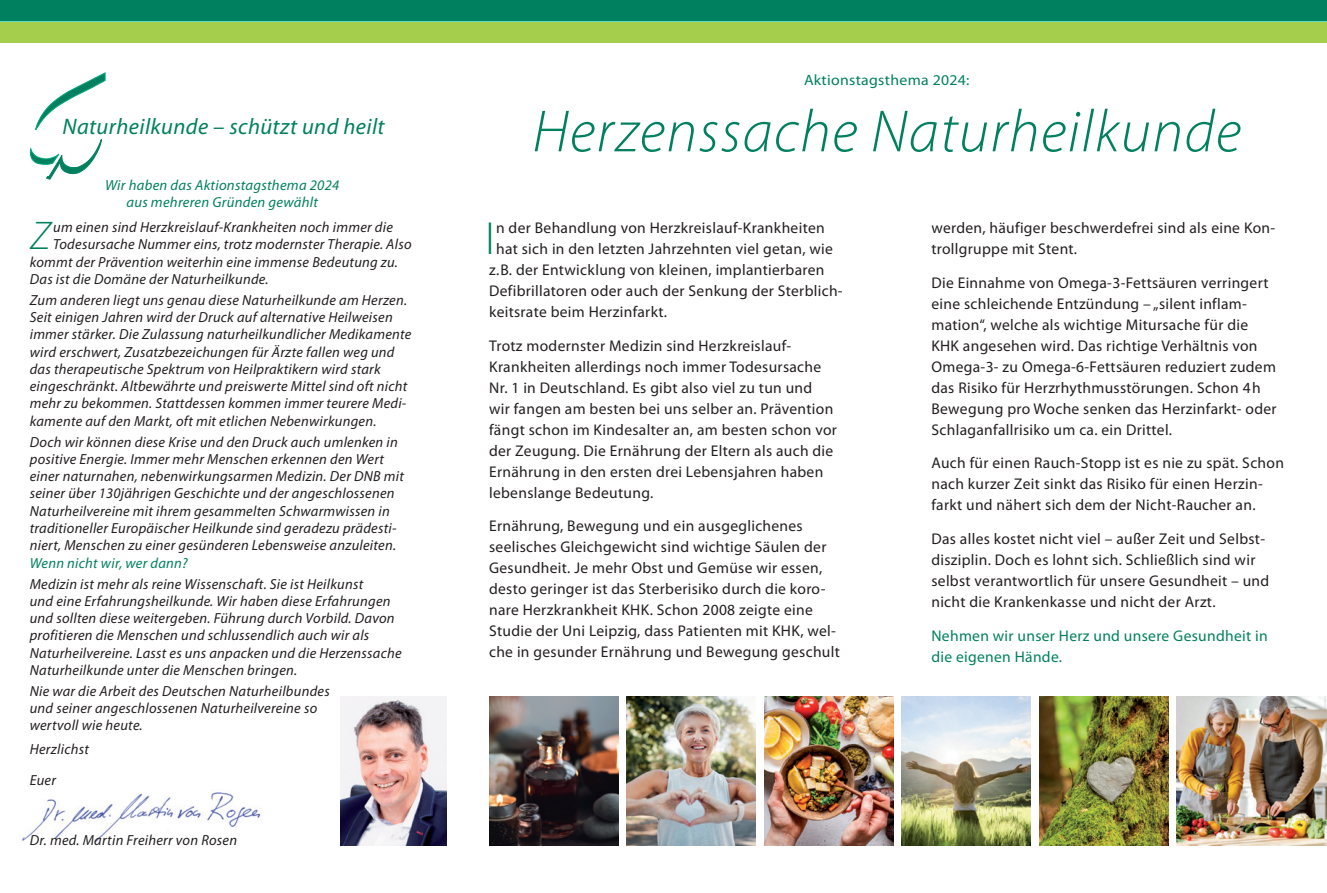
<style>
.page{position:relative;width:1327px;height:893px;background:#fff}
.page>*{position:absolute;margin:0;border:0;box-sizing:border-box;transform-origin:0 0}
.t1{font:italic 300 60px "Myriad Pro";letter-spacing:.02em;color:#00805f}
.t2{font:300 46.65px "Myriad Pro";color:#00805f}
.t3{font:italic 300 40.2px "Myriad Pro";color:#00805f}
.t4{font:italic 22.5px "Myriad Pro";letter-spacing:.02em;color:#00805f}
.t5{font:15.6px/21px "Myriad Pro";letter-spacing:.02em;color:#231f20}
.t6{font:15.6px/21px "Myriad Pro";letter-spacing:.02em;color:#00805f}
.t7{font:15px "Myriad Pro";letter-spacing:.02em;color:#00805f;scale:1.05 1}
.t8{font:italic 14.7px/17.2px "Myriad Pro";letter-spacing:.02em;color:#231f20}
.t9{font:italic 14.7px/17.2px "Myriad Pro";letter-spacing:.02em;color:#00805f;text-align:center}
</style>
<div class="page">
<img style="left:21px;top:792px;width:240px;height:51px">
<div style="left:0;top:21px;width:1327px;height:22px;background:#a4ce4c"></div>
<div style="left:0;top:0;width:1327px;height:21px;background:#00805f"></div>
<svg style="left:30px;top:139px;width:72px;height:40px"></svg>
<svg style="left:35px;top:73px;width:70px;height:58px"></svg>
<img style="left:340px;top:696px;width:106px;height:149px">
<img style="left:626px;top:696px;width:129px;height:149px">
<img style="left:764px;top:696px;width:129px;height:149px">
<img style="left:901px;top:696px;width:129px;height:149px">
<img style="left:489px;top:696px;width:129px;height:149px">
<img style="left:1176px;top:696px;width:151px;height:149px">
<img style="left:1039px;top:696px;width:129px;height:149px">
<h3 class="t4" style="left:62px;top:112px;width:324px">Naturheilkunde – schützt und heilt</h3>
<p class="t9" style="left:105px;top:176px;width:236px">Wir haben das Aktionstagsthema 2024 aus mehreren Gründen gewählt</p>
<h3 class="t3" style="left:30px;top:212px;width:22px">Z</h3>
<p class="t8" style="left:53px;top:218px;width:341px">um einen sind Herzkreislauf-Krankheiten noch immer die</p>
<p class="t8" style="left:53px;top:236px;width:360px">Todesursache Nummer eins, trotz modernster Therapie. Also</p>
<p class="t8" style="left:30px;top:253px;width:370px">kommt der Prävention weiterhin eine immense Bedeutung zu.</p>
<p class="t8" style="left:30px;top:270px;width:240px">Das ist die Domäne der Naturheilkunde.</p>
<p class="t8" style="left:30px;top:291px;width:383px">Zum anderen liegt uns genau diese Naturheilkunde am Herzen.<br>Seit einigen Jahren wird der Druck auf alternative Heilweisen immer stärker. Die Zulassung naturheilkundlicher Medikamente wird erschwert, Zusatzbezeichungen für Ärzte fallen weg und das therapeutische Spektrum von Heilpraktikern wird stark eingeschränkt. Altbewährte und preiswerte Mittel sind oft nicht mehr zu bekommen. Stattdessen kommen immer teurere Medi&shy;kamente auf den Markt, oft mit etlichen Nebenwirkungen.</p>
<p class="t8" style="left:30px;top:433px;width:376px">Doch wir können diese Krise und den Druck auch umlenken in positive Energie. Immer mehr Menschen erkennen den Wert einer naturnahen, nebenwirkungsarmen Medizin. Der DNB mit seiner über 130jährigen Geschichte und der angeschlossenen Naturheilvereine mit ihrem gesammelten Schwarmwissen in traditioneller Europäischer Heilkunde sind geradezu prädesti&shy;niert, Menschen zu einer gesünderen Lebensweise anzuleiten.</p>
<p class="t9" style="left:30px;top:554px;width:159px">Wenn nicht wir, wer dann?</p>
<p class="t8" style="left:30px;top:575px;width:373px">Medizin ist mehr als reine Wissenschaft. Sie ist Heilkunst<br>und eine Erfahrungsheilkunde. Wir haben diese Erfahrungen und sollten diese weitergeben. Führung durch Vorbild. Davon profitieren die Menschen und schlussendlich auch wir als Naturheilvereine. Lasst es uns anpacken und die Herzenssache Naturheilkunde unter die Menschen bringen.</p>
<p class="t8" style="left:30px;top:682px;width:301px">Nie war die Arbeit des Deutschen Naturheilbundes und seiner angeschlossenen Naturheilvereine so wertvoll wie heute.</p>
<p class="t8" style="left:30px;top:734px;width:61px;line-height:30px">Herzlichst<br>Euer</p>
<p class="t8" style="left:30px;top:831px;width:209px">Dr. med. Martin Freiherr von Rosen</p>
<p class="t7" style="left:804px;top:70px;width:159px">Aktionstagsthema 2024:</p>
<h1 class="t1" style="left:532px;top:95px;width:710px">Herzenssache Naturheilkunde</h1>
<h2 class="t2" style="left:485px;top:210px;width:11px">I</h2>
<p class="t5" style="left:496px;top:217px;width:330px">n der Behandlung von Herzkreislauf-Krankheiten</p>
<p class="t5" style="left:496px;top:238px;width:338px">hat sich in den letzten Jahrzehnten viel getan, wie</p>
<p class="t5" style="left:489px;top:259px;width:337px">z.B. der Entwicklung von kleinen, implantierbaren</p>
<p class="t5" style="left:489px;top:280px;width:355px">Defibrillatoren oder auch der Senkung der Sterblich-</p>
<p class="t5" style="left:489px;top:301px;width:179px">keitsrate beim Herzinfarkt.</p>
<p class="t5" style="left:489px;top:335px;width:349px">Trotz modernster Medizin sind Herzkreislauf-Krankheiten allerdings noch immer Todesursache Nr. 1 in Deutschland. Es gibt also viel zu tun und wir fangen am besten bei uns selber an. Prävention fängt schon im Kindesalter an, am besten schon vor der Zeugung. Die Ernährung der Eltern als auch die Ernährung in den ersten drei Lebensjahren haben lebenslange Bedeutung.</p>
<p class="t5" style="left:489px;top:515px;width:352px">Ernährung, Bewegung und ein ausgeglichenes seelisches Gleichgewicht sind wichtige Säulen der Gesundheit. Je mehr Obst und Gemüse wir essen, desto geringer ist das Sterberisiko durch die koro&shy;nare Herzkrankheit KHK. Schon 2008 zeigte eine Studie der Uni Leipzig, dass Patienten mit KHK, wel&shy;che in gesunder Ernährung und Bewegung geschult</p>
<p class="t5" style="left:931px;top:217px;width:345px">werden, häufiger beschwerdefrei sind als eine Kon&shy;trollgruppe mit Stent.</p>
<p class="t5" style="left:931px;top:272px;width:347px">Die Einnahme von Omega-3-Fettsäuren verringert eine schleichende Entzündung – „silent inflam&shy;mation“, welche als wichtige Mitursache für die KHK angesehen wird. Das richtige Verhältnis von Omega-3- zu Omega-6-Fettsäuren reduziert zudem das Risiko für Herzrhythmusstörungen. Schon 4h Bewegung pro Woche senken das Herzinfarkt- oder Schlaganfallrisiko um ca. ein Drittel.</p>
<p class="t5" style="left:931px;top:452px;width:354px">Auch für einen Rauch-Stopp ist es nie zu spät. Schon nach kurzer Zeit sinkt das Risiko für einen Herzin&shy;farkt und nähert sich dem der Nicht-Raucher an.</p>
<p class="t5" style="left:931px;top:528px;width:339px">Das alles kostet nicht viel – außer Zeit und Selbst&shy;disziplin. Doch es lohnt sich. Schließlich sind wir selbst verantwortlich für unsere Gesundheit – und nicht die Krankenkasse und nicht der Arzt.</p>
<p class="t6" style="left:931px;top:625px;width:338px">Nehmen wir unser Herz und unsere Gesundheit in die eigenen Hände.</p>
</div>
